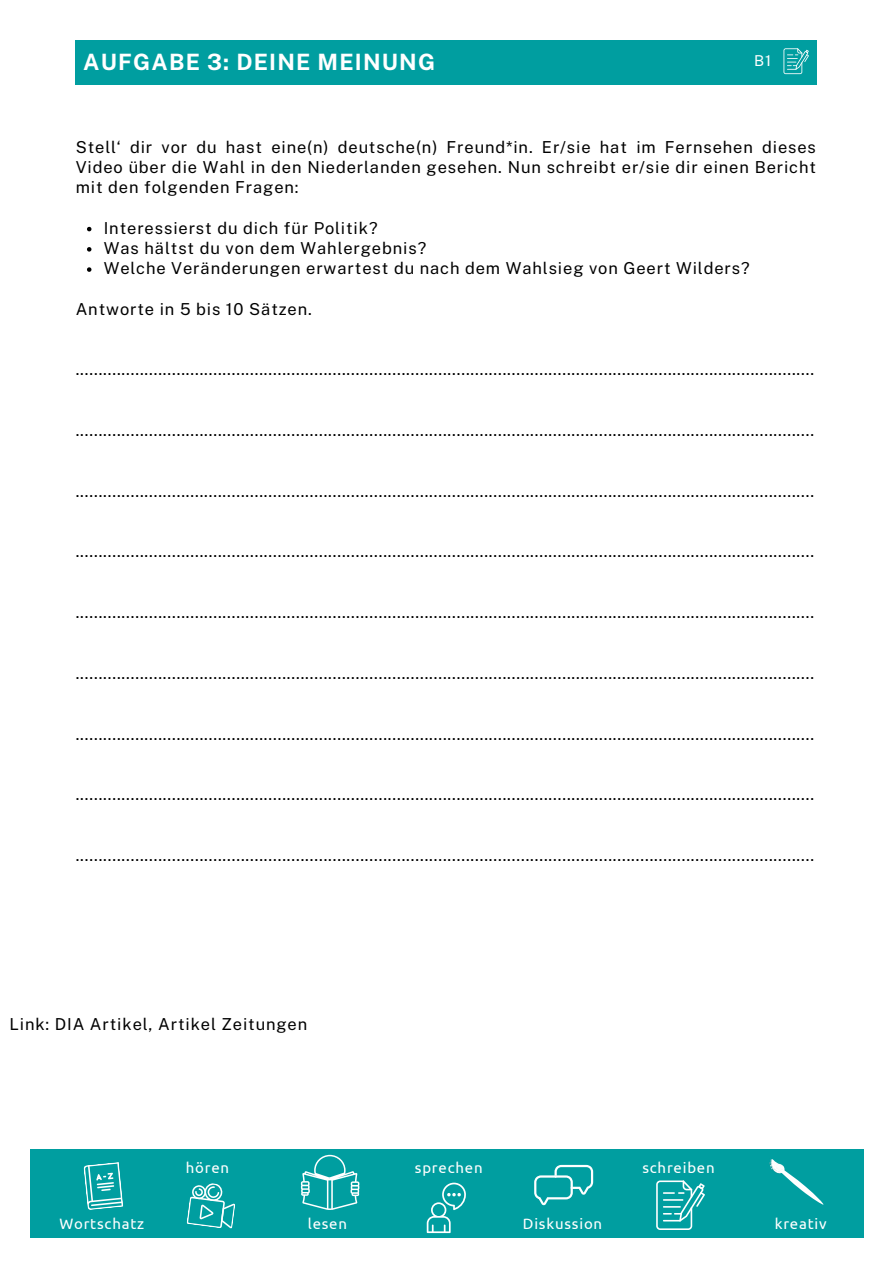
<style>
.page{position:relative;width:893px;height:1264px;background:#fff}
.page>*{position:absolute;margin:0;border:0;box-sizing:border-box;transform-origin:0 0}
.t1{font:700 22.5px "Public Sans";letter-spacing:.055em;color:#fff}
.t2{font:16.5px/20.2px "Public Sans";letter-spacing:.055em;color:#000;text-align:justify}
.t3{font:15px "Ubuntu";letter-spacing:.055em;color:#fff}
.t4{font:15px "Public Sans";color:#fff}
</style>
<div class="page">
<div style="left:76px;top:40px;width:740px;height:45px;background:#009ea0"></div>
<svg style="left:87px;top:227px;width:4px;height:4px"></svg>
<svg style="left:87px;top:247px;width:4px;height:4px"></svg>
<svg style="left:87px;top:267px;width:4px;height:5px"></svg>
<div style="left:30px;top:1148px;width:833px;height:89px;background:#009ea0"></div>
<svg style="left:83px;top:1162px;width:40px;height:48px"></svg>
<svg style="left:186px;top:1183px;width:49px;height:45px"></svg>
<svg style="left:301px;top:1154px;width:58px;height:55px"></svg>
<svg style="left:534px;top:1164px;width:59px;height:41px"></svg>
<svg style="left:426px;top:1182px;width:40px;height:50px"></svg>
<svg style="left:656px;top:1180px;width:48px;height:49px"></svg>
<svg style="left:769px;top:1159px;width:55px;height:46px"></svg>
<svg style="left:783px;top:48px;width:25px;height:26px"></svg>
<p class="t1" style="left:83px;top:48px;width:353px">AUFGABE 3: DEINE MEINUNG</p>
<p class="t4" style="left:754px;top:52px;width:18px">B1</p>
<p class="t2" style="left:76px;top:136px;width:741px">Stell‘ dir vor du hast eine(n) deutsche(n) Freund*in. Er/sie hat im Fernsehen dieses Video über die Wahl in den Niederlanden gesehen. Nun schreibt er/sie dir einen Bericht mit den folgenden Fragen:</p>
<p class="t2" style="left:104px;top:217px;width:275px">Interessierst du dich für Politik?</p>
<p class="t2" style="left:104px;top:238px;width:324px">Was hältst du von dem Wahlergebnis?</p>
<p class="t2" style="left:104px;top:258px;width:647px">Welche Veränderungen erwartest du nach dem Wahlsieg von Geert Wilders?</p>
<p class="t2" style="left:76px;top:298px;width:237px">Antworte in 5 bis 10 Sätzen.</p>
<p class="t2" style="left:76px;top:359px;width:739px">.................................................................................................................................................................</p>
<p class="t2" style="left:76px;top:420px;width:739px">.................................................................................................................................................................</p>
<p class="t2" style="left:76px;top:480px;width:739px">.................................................................................................................................................................</p>
<p class="t2" style="left:76px;top:541px;width:739px">.................................................................................................................................................................</p>
<p class="t2" style="left:76px;top:602px;width:739px">.................................................................................................................................................................</p>
<p class="t2" style="left:76px;top:662px;width:739px">.................................................................................................................................................................</p>
<p class="t2" style="left:76px;top:723px;width:739px">.................................................................................................................................................................</p>
<p class="t2" style="left:76px;top:784px;width:739px">.................................................................................................................................................................</p>
<p class="t2" style="left:76px;top:845px;width:739px">.................................................................................................................................................................</p>
<p class="t2" style="left:9px;top:1013px;width:299px">Link: DIA Artikel, Artikel Zeitungen</p>
<p class="t3" style="left:186px;top:1158px;width:45px">hören</p>
<p class="t3" style="left:415px;top:1158px;width:69px">sprechen</p>
<p class="t3" style="left:642px;top:1158px;width:74px">schreiben</p>
<p class="t3" style="left:59px;top:1214px;width:86px">Wortschatz</p>
<p class="t3" style="left:308px;top:1214px;width:41px">lesen</p>
<p class="t3" style="left:523px;top:1214px;width:81px">Diskussion</p>
<p class="t3" style="left:774px;top:1214px;width:53px">kreativ</p>
</div>
